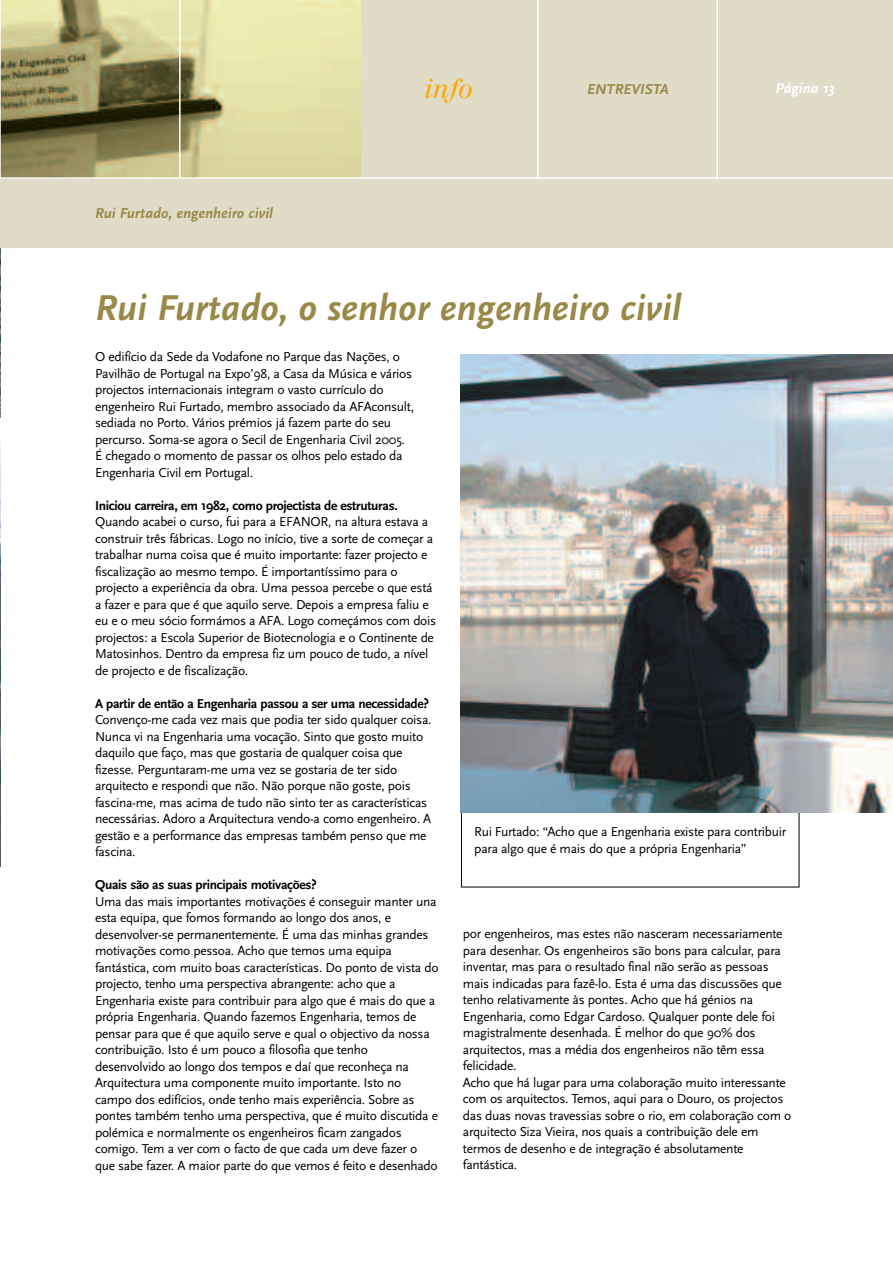
<style>
.page{position:relative;width:893px;height:1263px;background:#fff}
.page>*{position:absolute;margin:0;border:0;box-sizing:border-box;transform-origin:0 0}
.t1{font:italic 700 37.5px "Scala Sans";color:#998948}
.t2{font:italic 27px "Walbaum";color:#ffa605}
.t3{font:italic 700 15px "Scala Sans";color:#998948}
.t4{font:italic 700 15px "Scala Sans";color:#fff}
.t5{font:13.5px/16.5px "Scala Sans";letter-spacing:-.025em;color:#000}
.t6{font:700 13.5px "Scala Sans";letter-spacing:-.025em;color:#000}
</style>
<div class="page">
<img style="left:0;top:248px;width:1px;height:618px">
<div style="left:0;top:0;width:893px;height:248px;background:#e0dcc8"></div>
<hr style="left:537px;top:0;width:2px;height:178px;background:#fff">
<hr style="left:716px;top:0;width:2px;height:178px;background:#fff">
<img style="left:1px;top:0;width:360px;height:177px">
<hr style="left:0;top:177px;width:893px;height:2px;background:#fff">
<hr style="left:0;top:0;width:1px;height:178px;background:#fff">
<img style="left:461px;top:355px;width:432px;height:457px">
<hr style="left:179px;top:0;width:2px;height:178px;background:#fff">
<p class="t3" style="left:95px;top:204px;width:179px">Rui Furtado, engenheiro civil</p>
<h2 class="t2" style="left:424px;top:79px;width:51px">info</h2>
<p class="t3" style="left:587px;top:80px;width:83px">ENTREVISTA</p>
<p class="t4" style="left:775px;top:79px;width:60px">Página 13</p>
<h1 class="t1" style="left:95px;top:285px;width:588px">Rui Furtado, o senhor engenheiro civil</h1>
<p class="t5" style="left:95px;top:348px;width:321px">O edifício da Sede da Vodafone no Parque das Nações, o Pavilhão de Portugal na Expo’98, a Casa da Música e vários projectos internacionais integram o vasto currículo do engenheiro Rui Furtado, membro associado da AFAconsult, sediada no Porto. Vários prémios já fazem parte do seu percurso. Soma-se agora o Secil de Engenharia Civil 2005.<br>É chegado o momento de passar os olhos pelo estado da Engenharia Civil em Portugal.</p>
<p class="t6" style="left:95px;top:497px;width:304px">Iniciou carreira, em 1982, como projectista de estruturas.</p>
<p class="t5" style="left:95px;top:513px;width:343px">Quando acabei o curso, fui para a EFANOR, na altura estava a construir três fábricas. Logo no início, tive a sorte de começar a trabalhar numa coisa que é muito importante: fazer projecto e fiscalização ao mesmo tempo. É importantíssimo para o projecto a experiência da obra. Uma pessoa percebe o que está a fazer e para que é que aquilo serve. Depois a empresa faliu e eu e o meu sócio formámos a AFA. Logo começámos com dois projectos: a Escola Superior de Biotecnologia e o Continente de Matosinhos. Dentro da empresa fiz um pouco de tudo, a nível de projecto e de fiscalização.</p>
<p class="t6" style="left:95px;top:695px;width:336px">A partir de então a Engenharia passou a ser uma necessidade?</p>
<p class="t5" style="left:95px;top:711px;width:338px">Convenço-me cada vez mais que podia ter sido qualquer coisa.<br>Nunca vi na Engenharia uma vocação. Sinto que gosto muito daquilo que faço, mas que gostaria de qualquer coisa que fizesse. Perguntaram-me uma vez se gostaria de ter sido arquitecto e respondi que não. Não porque não goste, pois fascina-me, mas acima de tudo não sinto ter as características necessárias. Adoro a Arquitectura vendo-a como engenheiro. A gestão e a performance das empresas também penso que me fascina.</p>
<p class="t6" style="left:95px;top:876px;width:223px">Quais são as suas principais motivações?</p>
<p class="t5" style="left:95px;top:893px;width:345px">Uma das mais importantes motivações é conseguir manter una esta equipa, que fomos formando ao longo dos anos, e desenvolver-se permanentemente. É uma das minhas grandes motivações como pessoa. Acho que temos uma equipa fantástica, com muito boas características. Do ponto de vista do projecto, tenho uma perspectiva abrangente: acho que a Engenharia existe para contribuir para algo que é mais do que a própria Engenharia. Quando fazemos Engenharia, temos de pensar para que é que aquilo serve e qual o objectivo da nossa contribuição. Isto é um pouco a filosofia que tenho desenvolvido ao longo dos tempos e daí que reconheça na Arquitectura uma componente muito importante. Isto no campo dos edifícios, onde tenho mais experiência. Sobre as pontes também tenho uma perspectiva, que é muito discutida e polémica e normalmente os engenheiros ficam zangados comigo. Tem a ver com o facto de que cada um deve fazer o que sabe fazer. A maior parte do que vemos é feito e desenhado</p>
<p class="t5" style="left:474px;top:823px;width:313px">Rui Furtado: “Acho que a Engenharia existe para contribuir para algo que é mais do que a própria Engenharia”</p>
<p class="t5" style="left:463px;top:925px;width:330px">por engenheiros, mas estes não nasceram necessariamente para desenhar. Os engenheiros são bons para calcular, para inventar, mas para o resultado final não serão as pessoas mais indicadas para fazê-lo. Esta é uma das discussões que tenho relativamente às pontes. Acho que há génios na Engenharia, como Edgar Cardoso. Qualquer ponte dele foi magistralmente desenhada. É melhor do que 90% dos arquitectos, mas a média dos engenheiros não têm essa felicidade.<br>Acho que há lugar para uma colaboração muito interessante com os arquitectos. Temos, aqui para o Douro, os projectos das duas novas travessias sobre o rio, em colaboração com o arquitecto Siza Vieira, nos quais a contribuição dele em termos de desenho e de integração é absolutamente fantástica.</p>
</div>
